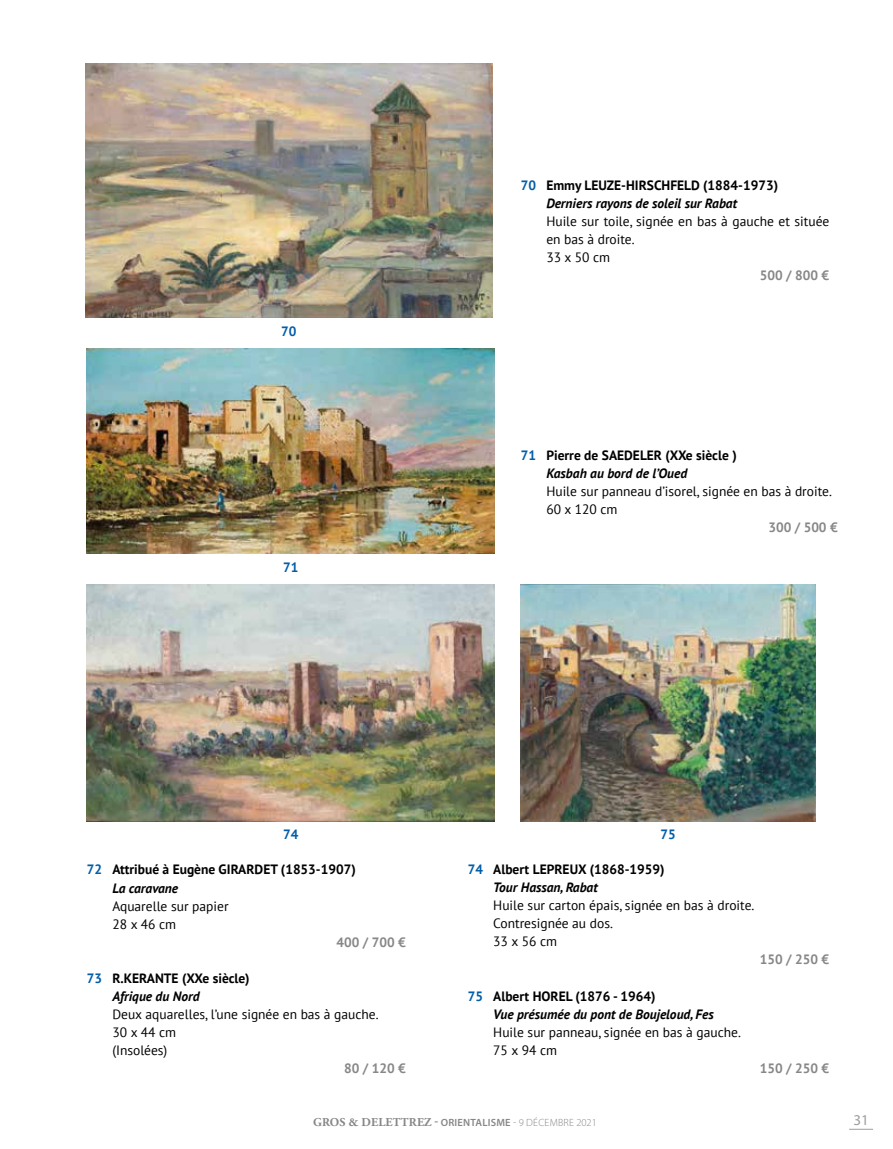
<style>
.page{position:relative;width:893px;height:1149px;background:#fff}
.page>*{position:absolute;margin:0;border:0;box-sizing:border-box;transform-origin:0 0}
.t1{font:15px "Myriad Pro";color:#9d9d9c}
.t2{font:13.5px/18px "PT Sans";color:#000}
.t3{font:700 13.5px/18px "PT Sans";color:#000}
.t4{font:italic 700 13.5px/18px "PT Sans";color:#000}
.t5{font:700 13.5px "PT Sans";color:#878787}
.t6{font:700 13.5px "PT Sans";color:#005da9}
.t7{font:700 12px "Adobe Garamond Pro";letter-spacing:.015em;color:#878787}
.s1{color:#005da9}
.s2{font-style:italic}
.s3{font-style:normal;color:#005da9}
.s4{font-style:normal}
.s5{font-family:"Myriad Pro";font-weight:600}
.s6{font-family:"Myriad Pro";font-weight:600;font-size:10.5px}
.s7{font-family:"Myriad Pro";font-weight:300;font-size:10.5px}
</style>
<div class="page">
<svg style="left:849px;top:1128px;width:24px;height:1px"></svg>
<img style="left:521px;top:584px;width:294px;height:237px">
<img style="left:87px;top:584px;width:407px;height:237px">
<img style="left:87px;top:348px;width:407px;height:205px">
<img style="left:85px;top:64px;width:408px;height:254px">
<p class="t6" style="left:281px;top:322px;width:17px">70</p>
<p class="t6" style="left:283px;top:558px;width:17px">71</p>
<p class="t3" style="left:546px;top:176px;width:233px;text-indent:-26px"><span class="s1">70</span> Emmy LEUZE-HIRSCHFELD (1884-1973)<br><span class="s2">Derniers rayons de soleil sur Rabat</span></p>
<p class="t2" style="left:546px;top:212px;width:284px">Huile sur toile, signée en bas à gauche et située en bas à droite.<br>33 x 50 cm</p>
<p class="t5" style="left:760px;top:266px;width:71px">500 / 800 €</p>
<p class="t3" style="left:546px;top:446px;width:192px;text-indent:-26px"><span class="s1">71</span> Pierre de SAEDELER (XXe siècle )<br><span class="s2">Kasbah au bord de l’Oued</span></p>
<p class="t2" style="left:546px;top:482px;width:287px">Huile sur panneau d’isorel, signée en bas à droite.<br>60 x 120 cm</p>
<p class="t5" style="left:768px;top:518px;width:71px">300 / 500 €</p>
<p class="t6" style="left:283px;top:825px;width:17px">74</p>
<p class="t6" style="left:660px;top:825px;width:17px">75</p>
<p class="t3" style="left:112px;top:860px;width:245px;text-indent:-26px"><span class="s1">72</span> Attribué à Eugène GIRARDET (1853-1907)<br><span class="s2">La caravane</span></p>
<p class="t2" style="left:112px;top:896px;width:118px">Aquarelle sur papier<br>28 x 46 cm</p>
<p class="t5" style="left:336px;top:932px;width:71px">400 / 700 €</p>
<p class="t3" style="left:112px;top:968px;width:139px;text-indent:-26px"><span class="s1">73</span> R.KERANTE (XXe siècle)<br><span class="s2">Afrique du Nord</span></p>
<p class="t2" style="left:112px;top:1004px;width:268px">Deux aquarelles, l’une signée en bas à gauche.<br>30 x 44 cm<br>(Insolées)</p>
<p class="t5" style="left:344px;top:1058px;width:63px">80 / 120 €</p>
<p class="t3" style="left:493px;top:860px;width:173px;text-indent:-26px"><span class="s1">74</span> Albert LEPREUX (1868-1959)<br><span class="s2">Tour Hassan, Rabat</span></p>
<p class="t2" style="left:493px;top:896px;width:263px">Huile sur carton épais, signée en bas à droite.<br>Contresignée au dos.<br>33 x 56 cm</p>
<p class="t4" style="left:493px;top:986px;width:222px;text-indent:-26px"><span class="s3">75</span> <span class="s4">Albert HOREL (1876 - 1964)<br></span>Vue présumée du pont de Boujeloud, Fes</p>
<p class="t2" style="left:493px;top:1022px;width:249px">Huile sur panneau, signée en bas à gauche.<br>75 x 94 cm</p>
<p class="t5" style="left:760px;top:950px;width:71px">150 / 250 €</p>
<p class="t5" style="left:760px;top:1058px;width:71px">150 / 250 €</p>
<p class="t7" style="left:313px;top:1114px;width:285px">GROS &amp; DELETTREZ <span class="s5">-</span> <span class="s6">ORIENTALISME</span> <span class="s7">- 9 DÉCEMBRE 2021</span></p>
<p class="t1" style="left:853px;top:1110px;width:17px">31</p>
</div>
